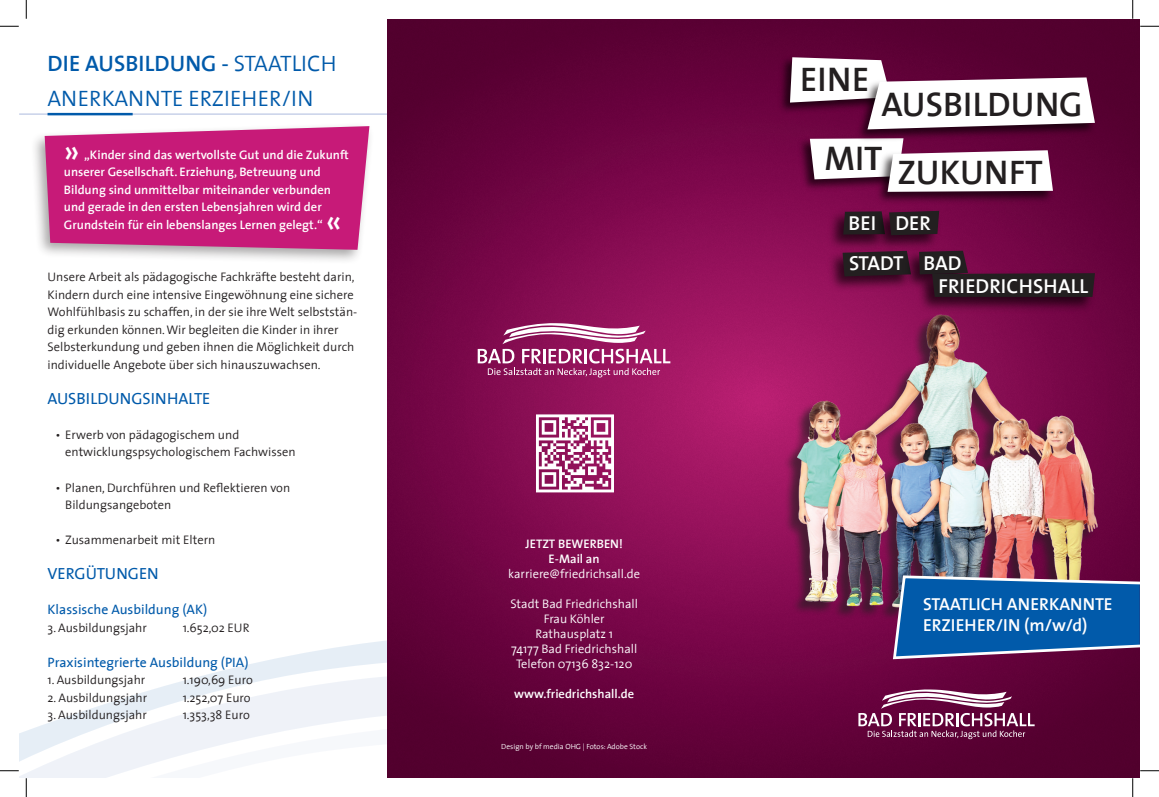
<style>
.page{position:relative;width:1159px;height:797px;background:#fff}
.page>*{position:absolute;margin:0;border:0;box-sizing:border-box;transform-origin:0 0}
.t1{font:600 35.12px "The Sans";color:#fff;scale:.85 1}
.t2{font:600 34.5px "The Sans";color:#231f20}
.t3{font:300 22.5px/35px "The Sans";color:#015aaa}
.t4{font:600 20.38px/40.1px "The Sans";color:#fff}
.t5{font:600 17.5px/21px "The Sans";color:#fff}
.t6{font:16.25px "The Sans";color:#015aaa}
.t7{font:13.75px "The Sans";color:#015aaa}
.t8{font:300 12.5px/17.5px "The Sans";color:#231f20}
.t9{font:600 12.5px/17.5px "The Sans";color:#fff}
.t10{font:300 12.5px/15px "The Sans";color:#fff;text-align:center}
.t11{font:300 7.5px "The Sans";color:#fff}
.s1{font-weight:600}
</style>
<div class="page">
<svg style="left:19px;top:567px;width:369px;height:210px"></svg>
<hr style="left:19px;top:114px;width:369px;height:1px;background:#acbade">
<img style="left:388px;top:19px;width:751px;height:758px">
<img style="left:794px;top:134px;width:78px;height:60px">
<img style="left:872px;top:146px;width:184px;height:61px">
<svg style="left:809px;top:138px;width:243px;height:54px"></svg>
<img style="left:823px;top:206px;width:46px;height:39px">
<img style="left:869px;top:205px;width:75px;height:40px">
<svg style="left:843px;top:211px;width:95px;height:24px;background:#291b22"></svg>
<img style="left:822px;top:245px;width:90px;height:51px">
<svg style="left:842px;top:251px;width:57px;height:25px"></svg>
<img style="left:899px;top:245px;width:74px;height:49px">
<img style="left:912px;top:268px;width:187px;height:40px">
<svg style="left:918px;top:251px;width:176px;height:46px;background:#42142e"></svg>
<img style="left:774px;top:53px;width:120px;height:65px">
<img style="left:852px;top:73px;width:246px;height:71px">
<svg style="left:789px;top:57px;width:305px;height:72px"></svg>
<svg style="left:858px;top:689px;width:176px;height:50px"></svg>
<svg style="left:477px;top:323px;width:193px;height:54px"></svg>
<svg style="left:536px;top:414px;width:77px;height:78px"></svg>
<div style="left:30px;top:121px;width:344px;height:144px;background:#231f20;opacity:.4"></div>
<svg style="left:45px;top:126px;width:324px;height:124px;background:#c92c81"></svg>
<hr style="left:48px;top:113px;width:85px;height:2px;background:#015aaa">
<div style="left:782px;top:315px;width:313px;height:306px;background:#231f20;opacity:.66"></div>
<img style="left:789px;top:308px;width:343px;height:309px">
<svg style="left:891px;top:574px;width:248px;height:86px;background:#235ca0"></svg>
<svg style="left:0;top:25px;width:19px;height:2px"></svg>
<svg style="left:1139px;top:25px;width:19px;height:2px"></svg>
<svg style="left:0;top:770px;width:19px;height:1px"></svg>
<svg style="left:1139px;top:770px;width:19px;height:1px"></svg>
<svg style="left:25px;top:0;width:2px;height:19px"></svg>
<svg style="left:25px;top:778px;width:2px;height:19px"></svg>
<svg style="left:1132px;top:0;width:1px;height:19px"></svg>
<svg style="left:1132px;top:778px;width:1px;height:19px"></svg>
<h3 class="t3" style="left:48px;top:45px;width:290px"><span class="s1">DIE AUSBILDUNG -</span> STAATLICH<br>ANERKANNTE ERZIEHER/IN</h3>
<h1 class="t1" style="left:64px;top:121px;width:20px">»</h1>
<p class="t9" style="left:64px;top:145px;width:286px;text-indent:20px">„Kinder sind das wertvollste Gut und die Zukunft unserer Gesellschaft. Erziehung, Betreuung und Bildung sind unmittelbar miteinander verbunden und gerade in den ersten Lebensjahren wird der Grundstein für ein lebenslanges Lernen gelegt.“</p>
<h1 class="t1" style="left:326px;top:191px;width:20px">«</h1>
<p class="t8" style="left:48px;top:268px;width:311px">Unsere Arbeit als pädagogische Fachkräfte besteht darin, Kindern durch eine intensive Eingewöhnung eine sichere Wohlfühlbasis zu schaffen, in der sie ihre Welt selbststän&shy;dig erkunden können. Wir begleiten die Kinder in ihrer Selbsterkundung und geben ihnen die Möglichkeit durch individuelle Angebote über sich hinauszuwachsen.</p>
<h3 class="t6" style="left:48px;top:385px;width:164px">AUSBILDUNGSINHALTE</h3>
<p class="t8" style="left:65px;top:425px;width:232px;text-indent:-10px">• Erwerb von pädagogischem und entwicklungspsychologischem Fachwissen</p>
<p class="t8" style="left:65px;top:478px;width:226px;text-indent:-10px">• Planen, Durchführen und Reflektieren von<br>Bildungsangeboten</p>
<p class="t8" style="left:55px;top:530px;width:161px">• Zusammenarbeit mit Eltern</p>
<h3 class="t6" style="left:48px;top:560px;width:113px">VERGÜTUNGEN</h3>
<p class="t7" style="left:48px;top:598px;width:161px">Klassische Ausbildung (AK)</p>
<p class="t8" style="left:48px;top:618px;width:101px">3. Ausbildungsjahr</p>
<p class="t8" style="left:183px;top:618px;width:68px">1.652,02 EUR</p>
<p class="t7" style="left:48px;top:650px;width:202px">Praxisintegrierte Ausbildung (PIA)</p>
<p class="t8" style="left:48px;top:670px;width:99px">1. Ausbildungsjahr</p>
<p class="t8" style="left:183px;top:670px;width:72px">1.190,69 Euro</p>
<p class="t8" style="left:48px;top:688px;width:101px">2. Ausbildungsjahr</p>
<p class="t8" style="left:183px;top:688px;width:69px">1.252,07 Euro</p>
<p class="t8" style="left:48px;top:705px;width:101px">3. Ausbildungsjahr</p>
<p class="t8" style="left:183px;top:705px;width:69px">1.353,38 Euro</p>
<p class="t9" style="left:525px;top:535px;width:99px;line-height:15px;text-align:center">JETZT BEWERBEN!<br>E-Mail an</p>
<p class="t10" style="left:508px;top:565px;width:133px">karriere@friedrichsall.de</p>
<p class="t10" style="left:510px;top:595px;width:129px">Stadt Bad Friedrichshall<br>Frau Köhler<br>Rathausplatz 1<br>74177 Bad Friedrichshall<br>Telefon 07136 832-120</p>
<p class="t9" style="left:514px;top:684px;width:122px">www.friedrichshall.de</p>
<p class="t11" style="left:501px;top:740px;width:147px">Design by bf media OHG | Fotos: Adobe Stock</p>
<h2 class="t2" style="left:800px;top:51px;width:71px">EINE</h2>
<h2 class="t2" style="left:881px;top:75px;width:202px">AUSBILDUNG</h2>
<h2 class="t2" style="left:824px;top:143px;width:220px">MIT ZUKUNFT</h2>
<h3 class="t4" style="left:848px;top:202px;width:114px">BEI DER<br>STADT BAD</h3>
<h3 class="t4" style="left:938px;top:265px;width:151px">FRIEDRICHSHALL</h3>
<h3 class="t5" style="left:922px;top:593px;width:191px">STAATLICH ANERKANNTE<br>ERZIEHER/IN (m/w/d)</h3>
</div>
